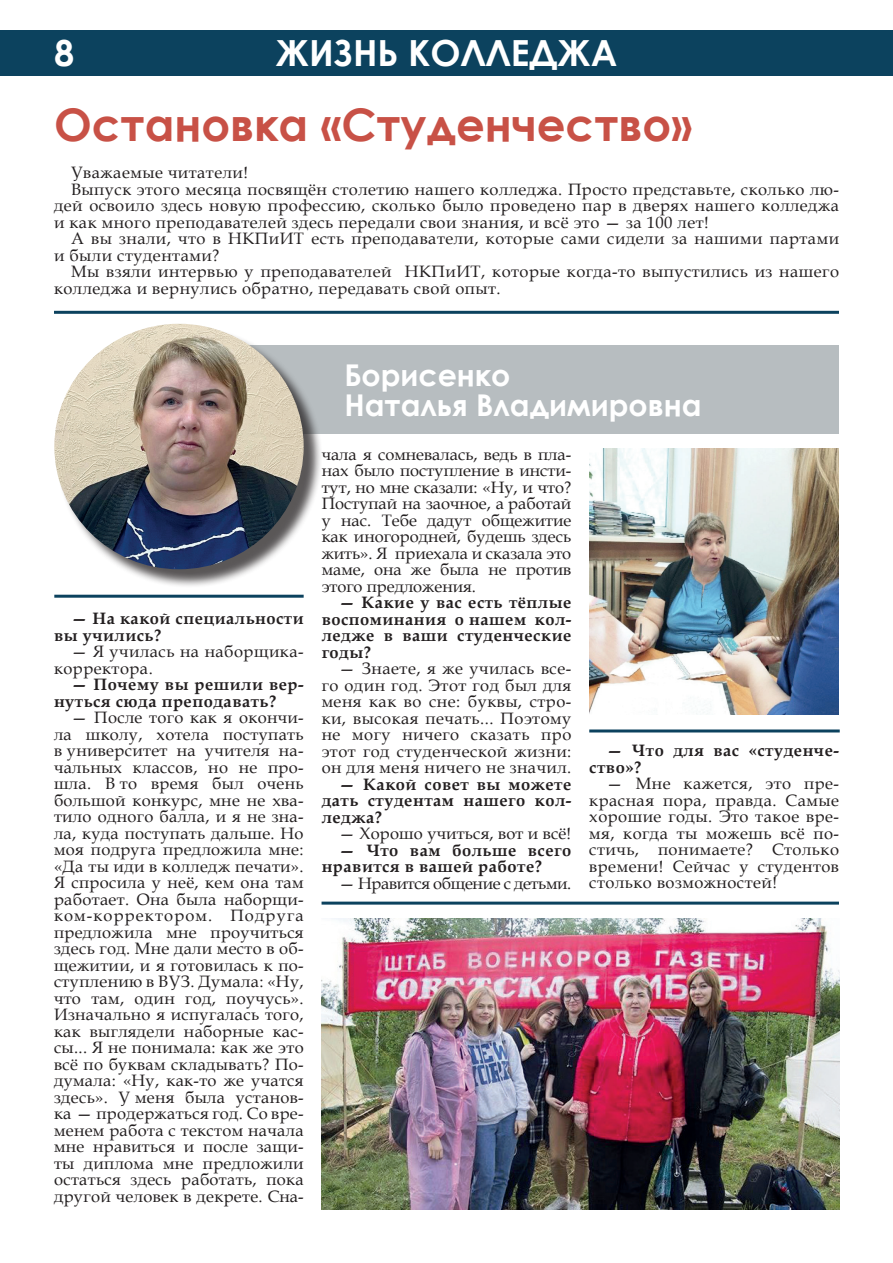
<style>
.page{position:relative;width:893px;height:1263px;background:#fff}
.page>*{position:absolute;margin:0;border:0;box-sizing:border-box;transform-origin:0 0}
.заголовок{font:700 45px "Century Gothic";color:#c85146}
.t1{font:700 36px "Century Gothic";color:#fff}
.t2{font:700 30px "Century Gothic";color:#fff}
.статья{font:16.5px/16.5px "Book Antiqua";letter-spacing:.03em;color:#231f20;text-align:justify}
.интервьюер{font:700 16.5px/16.5px "Book Antiqua";letter-spacing:.03em;color:#231f20}
.статья-2{font:700 16.5px/16.5px "Book Antiqua";letter-spacing:.03em;color:#231f20}
.статья-3{font:16.5px "Book Antiqua";letter-spacing:-.02em;color:#231f20}
.статья-4{font:16.5px "Book Antiqua";letter-spacing:.01em;color:#231f20}
</style>
<div class="page">
<div style="left:0;top:30px;width:893px;height:45px;background:#0c425e"></div>
<hr style="left:54px;top:311px;width:785px;height:3px;background:#0c425e">
<img style="left:322px;top:918px;width:517px;height:292px">
<img style="left:589px;top:448px;width:250px;height:266px">
<hr style="left:322px;top:902px;width:517px;height:3px;background:#0c425e">
<hr style="left:589px;top:729px;width:251px;height:3px;background:#0c425e">
<div style="left:193px;top:345px;width:646px;height:89px;background:#b7bdc0"></div>
<div style="left:57px;top:326px;width:265px;height:262px;background:#231f20;opacity:.75"></div>
<img style="left:54px;top:324px;width:250px;height:245px">
<hr style="left:54px;top:595px;width:250px;height:3px;background:#0c425e">
<h2 class="t1" style="left:54px;top:26px;width:22px">8</h2>
<p class="t1" style="left:276px;top:26px;width:343px">ЖИЗНЬ КОЛЛЕДЖА</p>
<p class="заголовок" style="left:54px;top:90px;width:640px">Остановка «Студенчество»</p>
<p class="статья" style="left:71px;top:164px;width:179px">Уважаемые читатели!</p>
<p class="статья" style="left:54px;top:180px;width:786px;text-indent:17px">Выпуск этого месяца посвящён столетию нашего колледжа. Просто представьте, сколько лю&shy;дей освоило здесь новую профессию, сколько было проведено пар в дверях нашего колледжа и как много преподавателей здесь передали свои знания, и всё это — за 100 лет!</p>
<p class="статья" style="left:54px;top:230px;width:786px;text-indent:17px">А вы знали, что в НКПиИТ есть преподаватели, которые сами сидели за нашими партами и были студентами?</p>
<p class="статья" style="left:54px;top:263px;width:786px;text-indent:17px">Мы взяли интервью у преподавателей НКПиИТ, которые когда-то выпустились из нашего колледжа и вернулись обратно, передавать свой опыт.</p>
<p class="интервьюер" style="left:54px;top:610px;width:251px;text-indent:17px">— На какой специальности вы учились?</p>
<p class="статья" style="left:54px;top:643px;width:251px;text-indent:17px">— Я училась на наборщика&shy;корректора.</p>
<p class="интервьюер" style="left:54px;top:676px;width:251px;text-indent:17px">— Почему вы решили вер&shy;нуться сюда преподавать?</p>
<p class="статья" style="left:54px;top:709px;width:251px;text-indent:17px">— После того как я окончи&shy;ла школу, хотела поступать в университет на учителя на&shy;чальных классов, но не про&shy;шла. В то время был очень большой конкурс, мне не хва&shy;тило одного балла, и я не зна&shy;ла, куда поступать дальше. Но моя подруга предложила мне: «Да ты иди в колледж печати».<br>Я спросила у неё, кем она там работает. Она была наборщи&shy;ком-корректором. Подруга предложила мне проучиться здесь год. Мне дали место в об&shy;щежитии, и я готовилась к по&shy;ступлению в ВУЗ. Думала: «Ну, что там, один год, поучусь».<br>Изначально я испугалась того, как выглядели наборные кас&shy;сы... Я не понимала: как же это всё по буквам складывать? По&shy;думала: «Ну, как-то же учатся здесь». У меня была установ&shy;ка — продержаться год. Со вре&shy;менем работа с текстом начала мне нравиться и после защи&shy;ты диплома мне предложили остаться здесь работать, пока другой человек в декрете. Сна-</p>
<p class="t2" style="left:344px;top:352px;width:167px">Борисенко</p>
<p class="t2" style="left:344px;top:382px;width:359px">Наталья Владимировна</p>
<p class="статья" style="left:322px;top:445px;width:251px">чала я сомневалась, ведь в пла&shy;нах было поступление в инсти&shy;тут, но мне сказали: «Ну, и что?<br>Поступай на заочное, а работай у нас. Тебе дадут общежитие как иногородней, будешь здесь жить». Я приехала и сказала это маме, она же была не против этого предложения.</p>
<p class="интервьюер" style="left:322px;top:594px;width:251px;text-align:justify;text-indent:17px">— Какие у вас есть тёплые воспоминания о нашем кол&shy;ледже в ваши студенческие годы?</p>
<p class="статья" style="left:322px;top:660px;width:251px;text-indent:17px">— Знаете, я же училась все&shy;го один год. Этот год был для меня как во сне: буквы, стро&shy;ки, высокая печать... Поэтому не могу ничего сказать про этот год студенческой жизни: он для меня ничего не значил.</p>
<p class="интервьюер" style="left:322px;top:776px;width:251px;text-align:justify;text-indent:17px">— Какой совет вы можете дать студентам нашего кол&shy;леджа?</p>
<p class="статья-4" style="left:339px;top:822px;width:234px">— Хорошо учиться, вот и всё!</p>
<p class="статья-2" style="left:322px;top:842px;width:251px;text-indent:17px">— Что вам больше всего нравится в вашей работе?</p>
<p class="статья-3" style="left:339px;top:871px;width:234px">— Нравится общение с детьми.</p>
<p class="интервьюер" style="left:589px;top:742px;width:251px;text-indent:17px">— Что для вас «студенче&shy;ство»?</p>
<p class="статья" style="left:589px;top:775px;width:251px;text-indent:17px">— Мне кажется, это пре&shy;красная пора, правда. Самые хорошие годы. Это такое вре&shy;мя, когда ты можешь всё по&shy;стичь, понимаете? Столько времени! Сейчас у студентов столько возможностей!</p>
</div>
